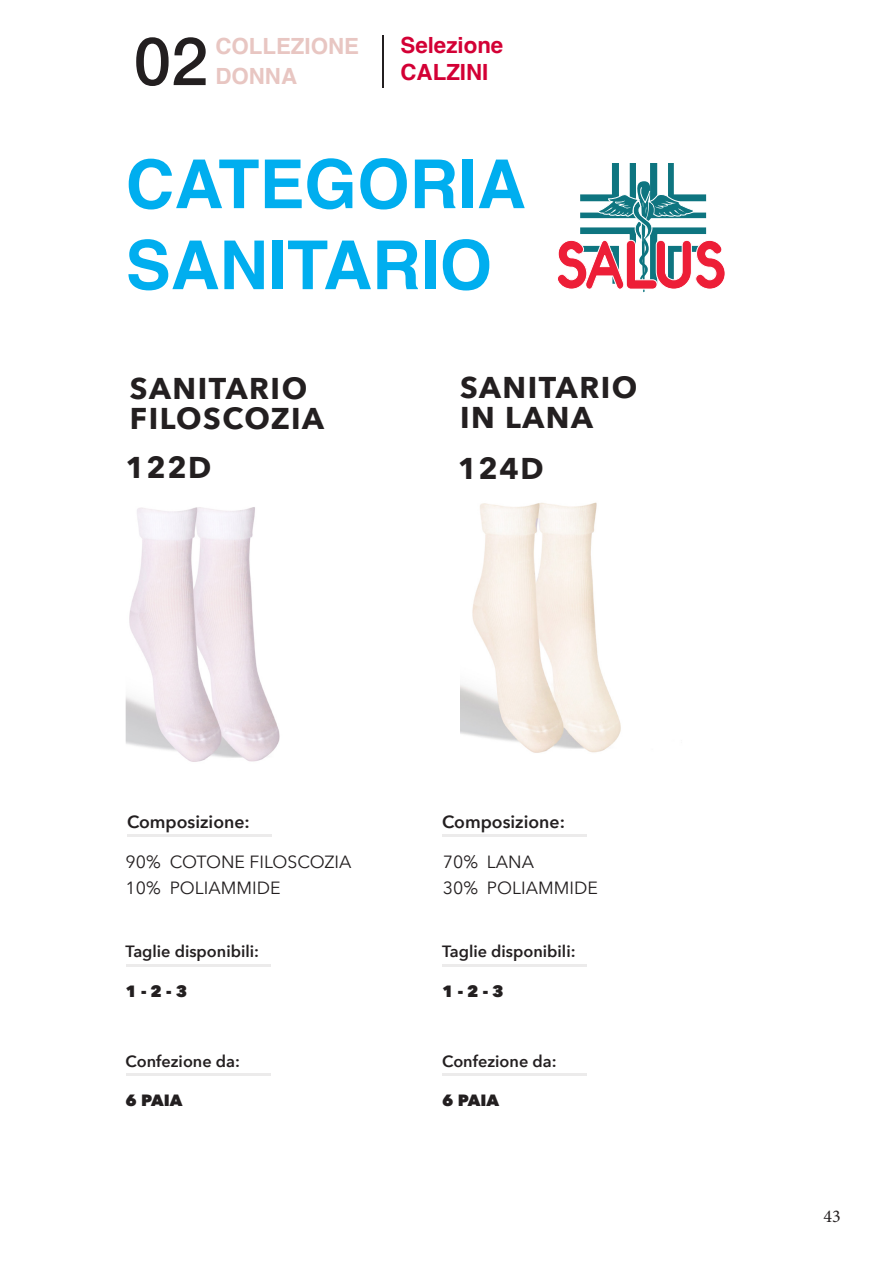
<style>
.page{position:relative;width:893px;height:1263px;background:#fff}
.page>*{position:absolute;margin:0;border:0;box-sizing:border-box;transform-origin:0 0}
.t1{font:700 67.5px "Helvetica";color:#00aeef}
.t2{font:500 66.9px "Helvetica Neue";color:#231f20}
.t3{font:700 30px "Avenir Next";letter-spacing:.05em;color:#231f20}
.t4{font:700 22.35px "Helvetica";color:#d30035}
.t5{font:700 22.35px/30px "Helvetica";color:#e8c6c2}
.t6{font:18px "Minion Pro";color:#231f20}
.t7{font:17.7px "Avenir Next";color:#231f20}
.t8{font:600 17.7px "Avenir Next";color:#231f20}
.t9{font:600 16.35px "Avenir Next";color:#231f20}
.t10{font:800 16.35px "Avenir Next";color:#231f20}
</style>
<div class="page">
<img style="left:126px;top:507px;width:154px;height:255px">
<img style="left:460px;top:502px;width:161px;height:251px">
<hr style="left:382px;top:36px;width:2px;height:51px;background:#231f20">
<hr style="left:127px;top:835px;width:145px;height:2px;background:#231f20">
<hr style="left:126px;top:964px;width:145px;height:2px;background:#231f20">
<hr style="left:442px;top:964px;width:145px;height:2px;background:#231f20">
<svg style="left:558px;top:163px;width:167px;height:129px"></svg>
<hr style="left:442px;top:835px;width:145px;height:2px;background:#231f20">
<hr style="left:126px;top:1074px;width:145px;height:2px;background:#231f20">
<hr style="left:442px;top:1074px;width:145px;height:2px;background:#231f20">
<p class="t2" style="left:134px;top:7px;width:76px">02</p>
<p class="t5" style="left:215px;top:33px;width:145px">COLLEZIONE<br>DONNA</p>
<p class="t4" style="left:400px;top:32px;width:104px">Selezione</p>
<p class="t4" style="left:400px;top:58px;width:89px">CALZINI</p>
<p class="t1" style="left:126px;top:143px;width:402px">CATEGORIA</p>
<p class="t1" style="left:126px;top:224px;width:368px">SANITARIO</p>
<p class="t3" style="left:130px;top:362px;width:179px">SANITARIO</p>
<p class="t3" style="left:130px;top:392px;width:196px">FILOSCOZIA</p>
<p class="t3" style="left:460px;top:362px;width:179px">SANITARIO</p>
<p class="t3" style="left:460px;top:392px;width:134px">IN LANA</p>
<p class="t3" style="left:126px;top:441px;width:87px">122D</p>
<p class="t3" style="left:458px;top:442px;width:87px">124D</p>
<p class="t8" style="left:127px;top:807px;width:124px">Composizione:</p>
<p class="t7" style="left:126px;top:846px;width:227px">90% COTONE FILOSCOZIA</p>
<p class="t7" style="left:126px;top:873px;width:156px">10% POLIAMMIDE</p>
<p class="t8" style="left:442px;top:807px;width:124px">Composizione:</p>
<p class="t7" style="left:443px;top:846px;width:93px">70% LANA</p>
<p class="t7" style="left:443px;top:873px;width:156px">30% POLIAMMIDE</p>
<p class="t9" style="left:126px;top:937px;width:135px">Taglie disponibili:</p>
<p class="t9" style="left:442px;top:937px;width:135px">Taglie disponibili:</p>
<p class="t10" style="left:126px;top:981px;width:63px">1 - 2 - 3</p>
<p class="t10" style="left:442px;top:981px;width:63px">1 - 2 - 3</p>
<p class="t9" style="left:126px;top:1047px;width:116px">Confezione da:</p>
<p class="t9" style="left:442px;top:1047px;width:116px">Confezione da:</p>
<p class="t10" style="left:126px;top:1090px;width:58px">6 PAIA</p>
<p class="t10" style="left:442px;top:1090px;width:58px">6 PAIA</p>
<p class="t6" style="left:823px;top:1204px;width:19px">43</p>
</div>
